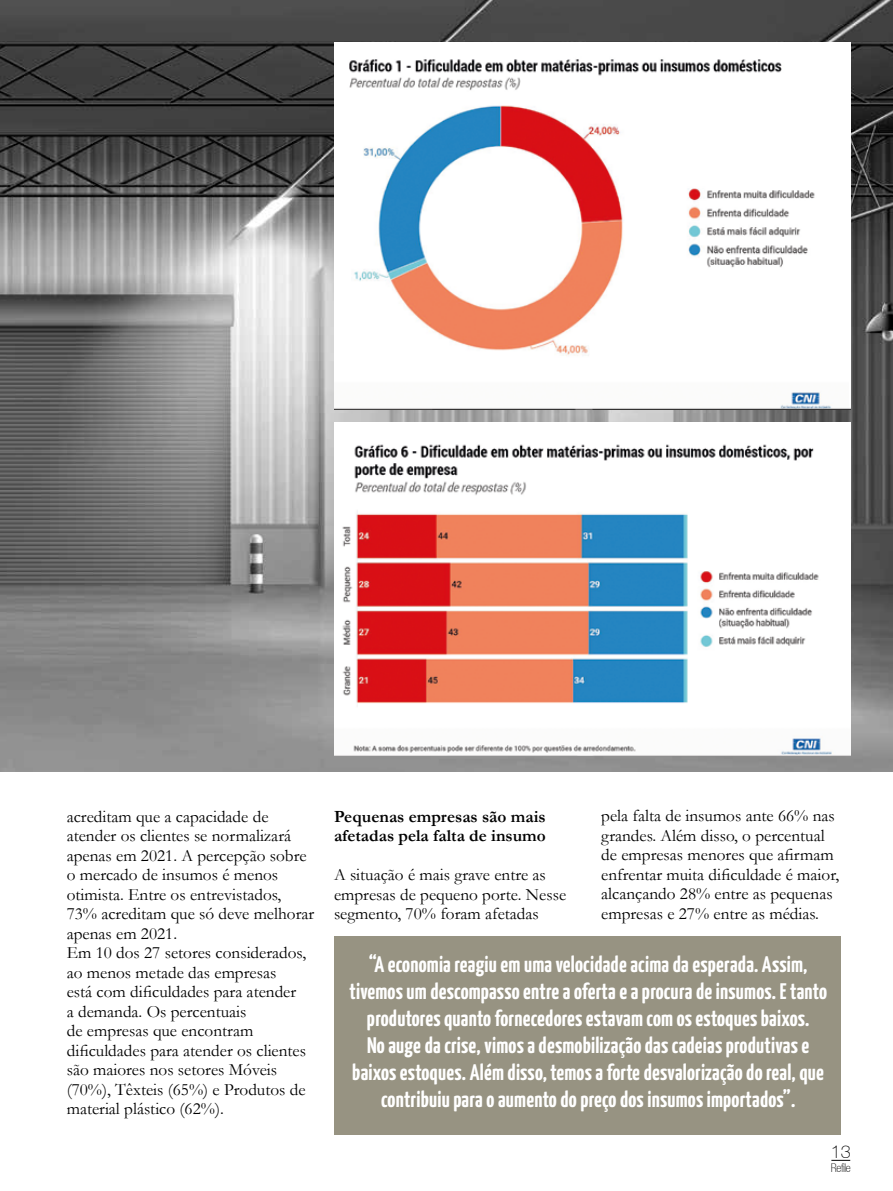
<style>
.page{position:relative;width:893px;height:1191px;background:#fff}
.page>*{position:absolute;margin:0;border:0;box-sizing:border-box;transform-origin:0 0}
.t1{font:700 22.5px/27px "Yanone Kaffeesatz";letter-spacing:.01em;color:#fff;text-align:center}
.t2{font:100 18px "Helvetica 35";color:#000}
.t3{font:17.25px/19.5px "Garamond";color:#000}
.t4{font:700 17.25px/19.5px "Garamond";color:#000}
.t5{font:100 condensed 12px "Helvetica 37";letter-spacing:-.03em;color:#000}
</style>
<div class="page">
<svg style="left:831px;top:1160px;width:19px;height:1px"></svg>
<div style="left:334px;top:936px;width:507px;height:198px;background:#979382"></div>
<img style="left:0;top:0;width:893px;height:771px">
<img style="left:334px;top:43px;width:516px;height:366px">
<img style="left:334px;top:422px;width:516px;height:333px">
<p class="t3" style="left:601px;top:806px;width:240px">pela falta de insumos ante 66% nas grandes. Além disso, o percentual de empresas menores que afirmam enfrentar muita dificuldade é maior, alcançando 28% entre as pequenas empresas e 27% entre as médias.</p>
<p class="t1" style="left:349px;top:950px;width:479px">“A economia reagiu em uma velocidade acima da esperada. Assim, tivemos um descompasso entre a oferta e a procura de insumos. E tanto produtores quanto fornecedores estavam com os estoques baixos.<br>No auge da crise, vimos a desmobilização das cadeias produtivas e baixos estoques. Além disso, temos a forte desvalorização do real, que contribuiu para o aumento do preço dos insumos importados”.</p>
<p class="t3" style="left:67px;top:806px;width:249px">acreditam que a capacidade de atender os clientes se normalizará apenas em 2021. A percepção sobre o mercado de insumos é menos otimista. Entre os entrevistados,<br>73% acreditam que só deve melhorar apenas em 2021.<br>Em 10 dos 27 setores considerados, ao menos metade das empresas<br>está com dificuldades para atender<br>a demanda. Os percentuais<br>de empresas que encontram dificuldades para atender os clientes são maiores nos setores Móveis (70%), Têxteis (65%) e Produtos de material plástico (62%).</p>
<p class="t4" style="left:334px;top:806px;width:213px">Pequenas empresas são mais afetadas pela falta de insumo</p>
<p class="t3" style="left:334px;top:865px;width:234px">A situação é mais grave entre as empresas de pequeno porte. Nesse segmento, 70% foram afetadas</p>
<p class="t2" style="left:831px;top:1141px;width:22px">13</p>
<p class="t5" style="left:831px;top:1161px;width:21px">Refile</p>
</div>
